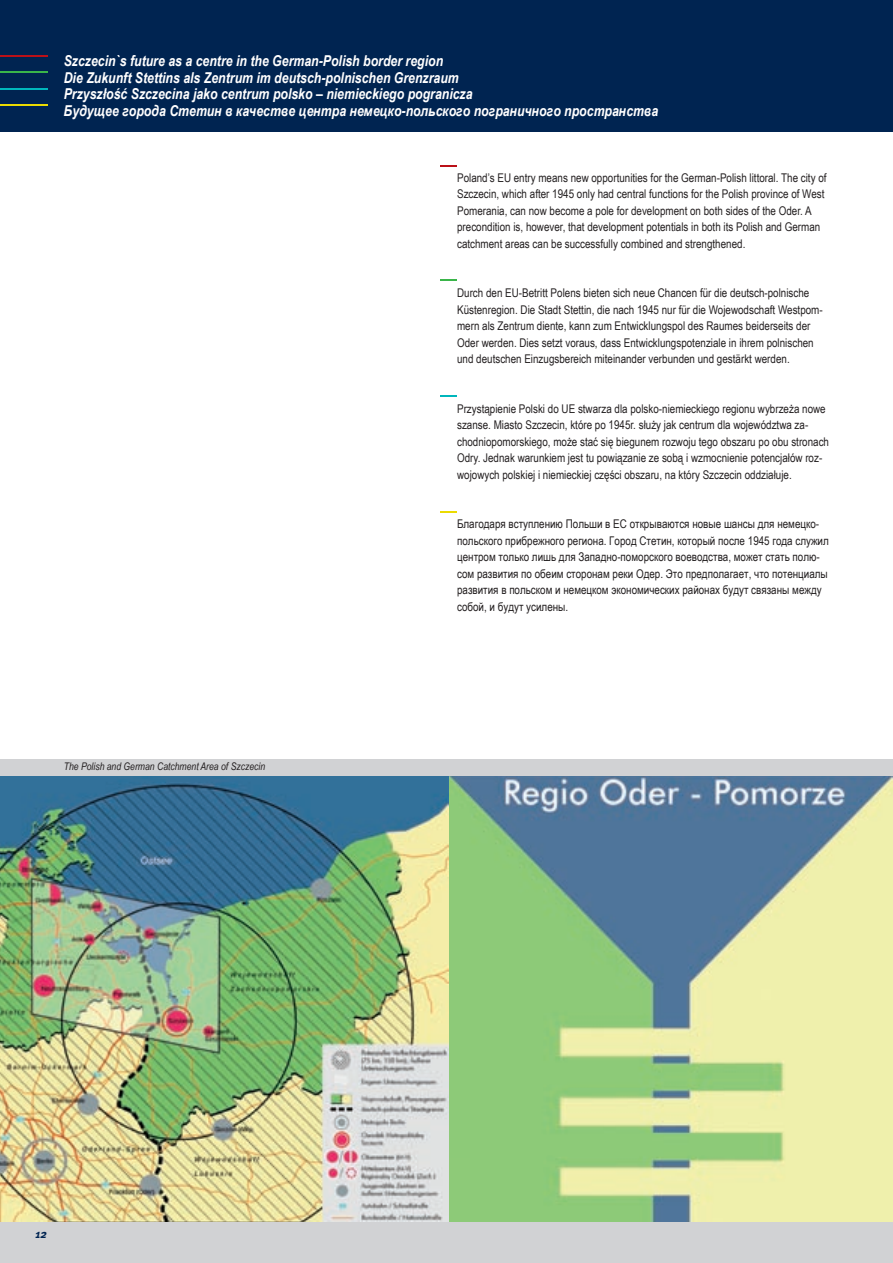
<style>
.page{position:relative;width:893px;height:1263px;background:#fff}
.page>*{position:absolute;margin:0;border:0;box-sizing:border-box;transform-origin:0 0}
.t1{font:italic 700 15px/16.5px "Arial Narrow";color:#fff}
.t2{font:12px/16.5px "Arial Narrow";color:#231f20}
.t3{font:italic 700 12px "Meta";color:#002451}
.t4{font:italic 10.5px "Arial Narrow";color:#231f20}
</style>
<div class="page">
<div style="left:0;top:0;width:893px;height:132px;background:#002451"></div>
<hr style="left:0;top:56px;width:47px;height:1px;background:#bb1018">
<hr style="left:0;top:72px;width:47px;height:1px;background:#3ab54a">
<hr style="left:0;top:88px;width:47px;height:1px;background:#00b6bc">
<hr style="left:0;top:104px;width:47px;height:1px;background:#ebdb01">
<div style="left:0;top:1221px;width:893px;height:42px;background:#d1d2d4"></div>
<img style="left:0;top:776px;width:892px;height:445px">
<svg style="left:441px;top:165px;width:16px;height:1px"></svg>
<svg style="left:441px;top:279px;width:16px;height:2px"></svg>
<svg style="left:441px;top:395px;width:16px;height:2px"></svg>
<svg style="left:441px;top:512px;width:16px;height:1px"></svg>
<div style="left:0;top:759px;width:893px;height:17px;background:#d1d2d4"></div>
<p class="t1" style="left:64px;top:52px;width:596px">Szczecin`s future as a centre in the German-Polish border region<br>Die Zukunft Stettins als Zentrum im deutsch-polnischen Grenzraum<br>Przyszłość Szczecina jako centrum polsko – niemieckiego pogranicza<br>Будущее города Стетин в качестве центра немецко-польского пограничного пространства</p>
<p class="t2" style="left:457px;top:169px;width:371px">Poland’s EU entry means new opportunities for the German-Polish littoral. The city of Szczecin, which after 1945 only had central functions for the Polish province of West Pomerania, can now become a pole for development on both sides of the Oder. A precondition is, however, that development potentials in both its Polish and German catchment areas can be successfully combined and strengthened.</p>
<p class="t2" style="left:457px;top:284px;width:367px">Durch den EU-Betritt Polens bieten sich neue Chancen für die deutsch-polnische Küstenregion. Die Stadt Stettin, die nach 1945 nur für die Wojewodschaft Westpom&shy;mern als Zentrum diente, kann zum Entwicklungspol des Raumes beiderseits der Oder werden. Dies setzt voraus, dass Entwicklungspotenziale in ihrem polnischen und deutschen Einzugsbereich miteinander verbunden und gestärkt werden.</p>
<p class="t2" style="left:457px;top:400px;width:373px">Przystąpienie Polski do UE stwarza dla polsko-niemieckiego regionu wybrzeża nowe szanse. Miasto Szczecin, które po 1945r. służy jak centrum dla województwa za&shy;chodniopomorskiego, może stać się biegunem rozwoju tego obszaru po obu stronach Odry. Jednak warunkiem jest tu powiązanie ze sobą i wzmocnienie potencjałów roz&shy;wojowych polskiej i niemieckiej części obszaru, na który Szczecin oddziałuje.</p>
<p class="t4" style="left:64px;top:759px;width:203px">The Polish and German Catchment Area of Szczecin</p>
<p class="t2" style="left:457px;top:515px;width:373px">Благодаря вступлению Польши в ЕС открываются новые шансы для немецко&shy;польского прибрежного региона. Город Стетин, который после 1945 года служил центром только лишь для Западно-поморского воеводства, может стать полю&shy;сом развития по обеим сторонам реки Одер. Это предполагает, что потенциалы развития в польском и немецком экономических районах будут связаны между собой, и будут усилены.</p>
<p class="t3" style="left:35px;top:1226px;width:13px">12</p>
</div>
